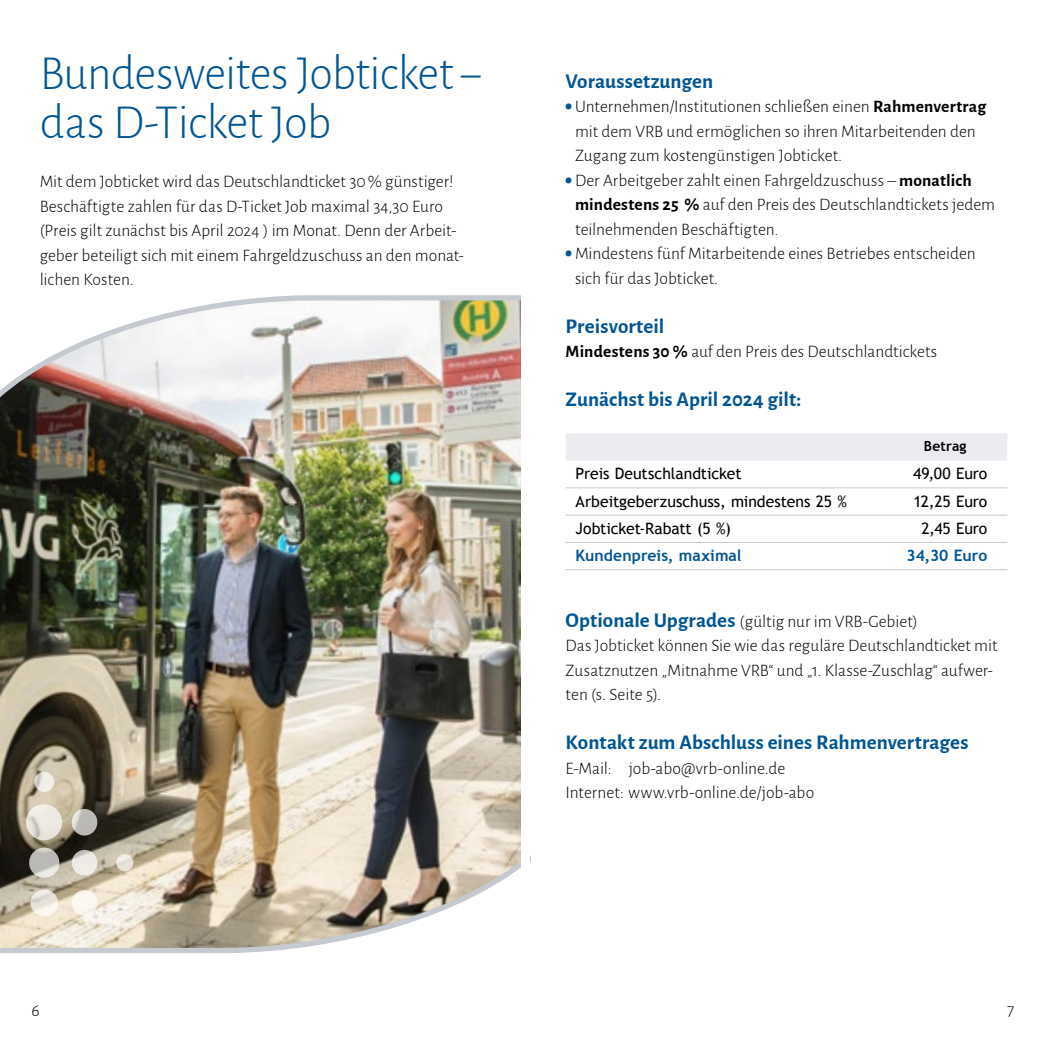
<style>
.page{position:relative;width:1042px;height:1042px;background:#fff}
.page>*{position:absolute;margin:0;border:0;box-sizing:border-box;transform-origin:0 0}
.t1{font:300 49px/49px "Alegreya Sans";letter-spacing:-.015em;color:#005594}
.t2{font:700 21px "Alegreya Sans";color:#005594}
.t3{font:300 17.5px/24.5px "Alegreya Sans";letter-spacing:-.005em;color:#000}
.t4{font:15.75px "Trebuchet MS";letter-spacing:-.005em;color:#000}
.t5{font:700 15.75px "Trebuchet MS";color:#005594}
.t6{font:700 14px "Trebuchet MS";letter-spacing:.01em;color:#000}
.s1{font-weight:900;font-size:21px;color:#005594}
.s2{font-weight:700}
.s3{font-weight:700;font-size:21px;color:#005594}
</style>
<div class="page">
<img style="left:0;top:415px;width:521px;height:429px">
<svg style="left:0;top:844px;width:521px;height:109px"></svg>
<svg style="left:26px;top:804px;width:36px;height:36px"></svg>
<svg style="left:29px;top:847px;width:30px;height:31px"></svg>
<svg style="left:30px;top:889px;width:28px;height:27px"></svg>
<svg style="left:116px;top:854px;width:17px;height:17px"></svg>
<svg style="left:34px;top:772px;width:20px;height:20px"></svg>
<svg style="left:72px;top:809px;width:25px;height:26px"></svg>
<svg style="left:72px;top:850px;width:25px;height:25px"></svg>
<div style="left:72px;top:890px;width:25px;height:26px;background:#fbf8f1;border-radius:50%"></div>
<img style="left:0;top:295px;width:521px;height:120px">
<div style="left:566px;top:433px;width:441px;height:27px;background:#ebecef"></div>
<hr style="left:566px;top:569px;width:317px;height:1px;background:#c5c9d0">
<hr style="left:883px;top:569px;width:124px;height:1px;background:#c5c9d0">
<hr style="left:566px;top:542px;width:317px;height:1px;background:#c5c9d0">
<hr style="left:883px;top:542px;width:124px;height:1px;background:#c5c9d0">
<hr style="left:566px;top:515px;width:317px;height:1px;background:#c5c9d0">
<hr style="left:883px;top:515px;width:124px;height:1px;background:#c5c9d0">
<hr style="left:566px;top:487px;width:317px;height:1px;background:#c5c9d0">
<hr style="left:883px;top:487px;width:124px;height:1px;background:#c5c9d0">
<h1 class="t1" style="left:45px;top:46px;width:442px">Bundesweites Jobticket – das D-Ticket Job</h1>
<p class="t3" style="left:45px;top:167px;width:426px">Mit dem Jobticket wird das Deutschlandticket 30 % günstiger!<br>Beschäftigte zahlen für das D-Ticket Job maximal 34,30 Euro (Preis gilt zunächst bis April 2024 ) im Monat. Denn der Arbeit&shy;geber beteiligt sich mit einem Fahrgeldzuschuss an den monat&shy;lichen Kosten.</p>
<p class="t3" style="left:40px;top:169px;width:426px">Mit dem Jobticket wird das Deutschlandticket 30 % günstiger!<br>Beschäftigte zahlen für das D-Ticket Job maximal 34,30 Euro (Preis gilt zunächst bis April 2024 ) im Monat. Denn der Arbeit&shy;geber beteiligt sich mit einem Fahrgeldzuschus an den monat&shy;lichen Kosten.</p>
<p class="t2" style="left:566px;top:65px;width:149px">Voraussetzungen</p>
<p class="t3" style="left:575px;top:94px;width:413px;text-indent:-9px"><span class="s1">•</span> Unternehmen/Institutionen schließen einen <span class="s2">Rahmenvertrag </span>mit dem VRB und ermöglichen so ihren Mitarbeitenden den<br>Zugang zum kostengünstigen Jobticket.</p>
<p class="t3" style="left:575px;top:167px;width:421px;text-indent:-9px"><span class="s1">•</span> Der Arbeitgeber zahlt einen Fahrgeldzuschuss – <span class="s2">monatlich mindestens 25 %</span> auf den Preis des Deutschlandtickets jedem teilnehmenden Beschäftigten.</p>
<p class="t3" style="left:575px;top:241px;width:402px;text-indent:-9px"><span class="s1">•</span> Mindestens fünf Mitarbeitende eines Betriebes entscheiden sich für das Jobticket.</p>
<p class="t2" style="left:566px;top:310px;width:100px">Preisvorteil</p>
<p class="t3" style="left:566px;top:339px;width:373px"><span class="s2">Mindestens 30 %</span> auf den Preis des Deutschlandtickets</p>
<p class="t2" style="left:566px;top:384px;width:237px">Zunächst bis April 2024 gilt:</p>
<p class="t6" style="left:924px;top:438px;width:44px">Betrag</p>
<p class="t4" style="left:575px;top:464px;width:168px">Preis Deutschlandticket</p>
<p class="t4" style="left:913px;top:464px;width:76px">49,00 Euro</p>
<p class="t4" style="left:575px;top:492px;width:273px">Arbeitgeberzuschuss, mindestens 25 %</p>
<p class="t4" style="left:913px;top:492px;width:75px">12,25 Euro</p>
<p class="t4" style="left:575px;top:519px;width:157px">Jobticket-Rabatt (5 %)</p>
<p class="t4" style="left:921px;top:519px;width:68px">2,45 Euro</p>
<p class="t5" style="left:575px;top:546px;width:167px">Kundenpreis, maximal</p>
<p class="t5" style="left:906px;top:546px;width:82px">34,30 Euro</p>
<p class="t3" style="left:566px;top:608px;width:433px"><span class="s3">Optionale Upgrades</span> (gültig nur im VRB-Gebiet)<br>Das Jobticket können Sie wie das reguläre Deutschlandticket mit Zusatznutzen „Mitnahme VRB“ und „1. Klasse-Zuschlag“ aufwer&shy;ten (s. Seite 5).</p>
<p class="t2" style="left:566px;top:727px;width:404px">Kontakt zum Abschluss eines Rahmenvertrages</p>
<p class="t3" style="left:566px;top:755px;width:250px">E-Mail: job-abo@vrb-online.de<br>Internet: www.vrb-online.de/job-abo</p>
<p class="t3" style="left:32px;top:997px;width:10px">6</p>
<p class="t3" style="left:1007px;top:996px;width:9px">7</p>
</div>
